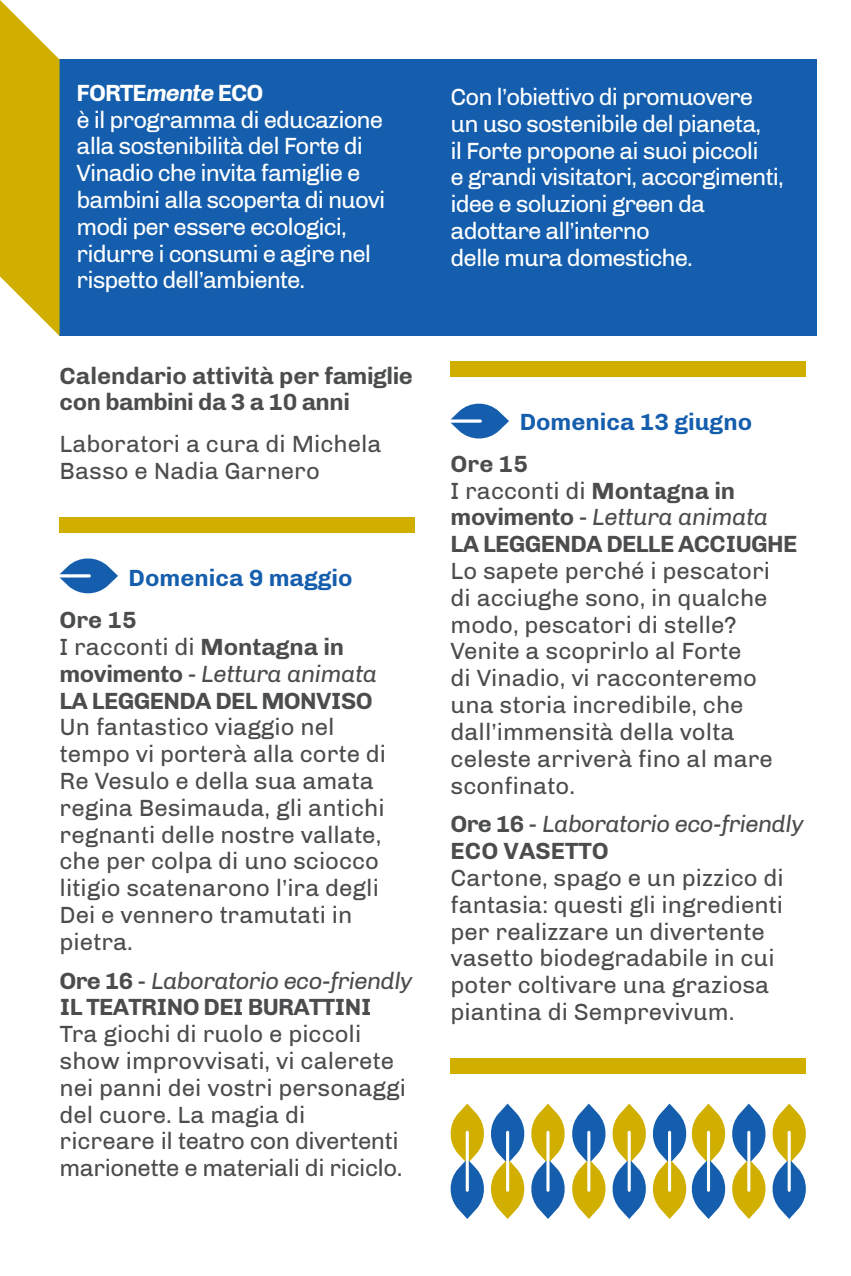
<style>
.page{position:relative;width:851px;height:1276px;background:#fff}
.page>*{position:absolute;margin:0;border:0;box-sizing:border-box;transform-origin:0 0}
.t1{font:24px/26.7px "Chivo";color:#4b4c4d}
.t2{font:24px/26.7px "Chivo";letter-spacing:-.04em;color:#fff}
.t3{font:700 24px/26.7px "Chivo";letter-spacing:-.03em;color:#4b4c4d}
.t4{font:italic 24px/26.7px "Chivo";letter-spacing:-.03em;color:#4b4c4d}
.t5{font:700 24px "Chivo";color:#145ead}
.s1{font-weight:700}
.s2{font-weight:700;font-style:italic}
.s3{font-weight:400}
.s4{font-weight:400;font-style:italic}
.s5{font-weight:700;font-style:normal}
.s6{font-style:normal}
</style>
<div class="page">
<div style="left:60px;top:60px;width:756px;height:276px;background:#145ead"></div>
<div style="left:60px;top:517px;width:354px;height:16px;background:#d0af00"></div>
<svg style="left:60px;top:558px;width:58px;height:36px"></svg>
<div style="left:450px;top:361px;width:355px;height:15px;background:#d0af00"></div>
<svg style="left:450px;top:403px;width:59px;height:36px"></svg>
<div style="left:450px;top:1058px;width:355px;height:15px;background:#d0af00"></div>
<svg style="left:450px;top:1103px;width:356px;height:116px"></svg>
<svg style="left:0;top:0;width:60px;height:336px"></svg>
<p class="t2" style="left:77px;top:79px;width:310px"><span class="s1">FORTE</span><span class="s2">mente</span> <span class="s1">ECO<br></span>è il programma di educazione alla sostenibilità del Forte di<br>Vinadio che invita famiglie e bambini alla scoperta di nuovi modi per essere ecologici, ridurre i consumi e agire nel rispetto dell’ambiente.</p>
<p class="t2" style="left:450px;top:84px;width:334px">Con l’obiettivo di promuovere un uso sostenibile del pianeta,<br>il Forte propone ai suoi piccoli<br>e grandi visitatori, accorgimenti, idee e soluzioni green da adottare all’interno<br>delle mura domestiche.</p>
<p class="t3" style="left:60px;top:362px;width:355px">Calendario attività per famiglie con bambini da 3 a 10 anni</p>
<p class="t1" style="left:60px;top:431px;width:323px">Laboratori a cura di Michela<br>Basso e Nadia Garnero</p>
<p class="t5" style="left:129px;top:564px;width:225px">Domenica 9 maggio</p>
<p class="t3" style="left:60px;top:606px;width:79px">Ore 15</p>
<p class="t3" style="left:60px;top:633px;width:319px"><span class="s3">I racconti di</span> Montagna in movimento <span class="s3">-</span> <span class="s4">Lettura animata<br></span>LA LEGGENDA DEL MONVISO</p>
<p class="t1" style="left:60px;top:714px;width:328px">Un fantastico viaggio nel tempo vi porterà alla corte di<br>Re Vesulo e della sua amata regina Besimauda, gli antichi regnanti delle nostre vallate, che per colpa di uno sciocco litigio scatenarono l’ira degli<br>Dei e vennero tramutati in pietra.</p>
<p class="t3" style="left:60px;top:967px;width:354px">Ore 16 <span class="s3">-</span> <span class="s4">Laboratorio eco-friendly<br></span>IL TEATRINO DEI BURATTINI</p>
<p class="t1" style="left:60px;top:1020px;width:348px">Tra giochi di ruolo e piccoli show improvvisati, vi calerete nei panni dei vostri personaggi del cuore. La magia di ricreare il teatro con divertenti marionette e materiali di riciclo.</p>
<p class="t5" style="left:519px;top:408px;width:234px">Domenica 13 giugno</p>
<p class="t3" style="left:450px;top:450px;width:79px">Ore 15</p>
<p class="t3" style="left:450px;top:477px;width:348px"><span class="s3">I racconti di</span> Montagna in movimento <span class="s3">-</span> <span class="s4">Lettura animata<br></span>LA LEGGENDA DELLE ACCIUGHE</p>
<p class="t1" style="left:450px;top:557px;width:324px">Lo sapete perché i pescatori di acciughe sono, in qualche modo, pescatori di stelle?<br>Venite a scoprirlo al Forte<br>di Vinadio, vi racconteremo una storia incredibile, che dall’immensità della volta celeste arriverà fino al mare sconfinato.</p>
<p class="t4" style="left:450px;top:811px;width:354px"><span class="s5">Ore 16</span> <span class="s6">-</span> Laboratorio eco-friendly<br><span class="s5">ECO VASETTO</span></p>
<p class="t1" style="left:450px;top:864px;width:334px">Cartone, spago e un pizzico di fantasia: questi gli ingredienti per realizzare un divertente vasetto biodegradabile in cui poter coltivare una graziosa piantina di Semprevivum.</p>
</div>
